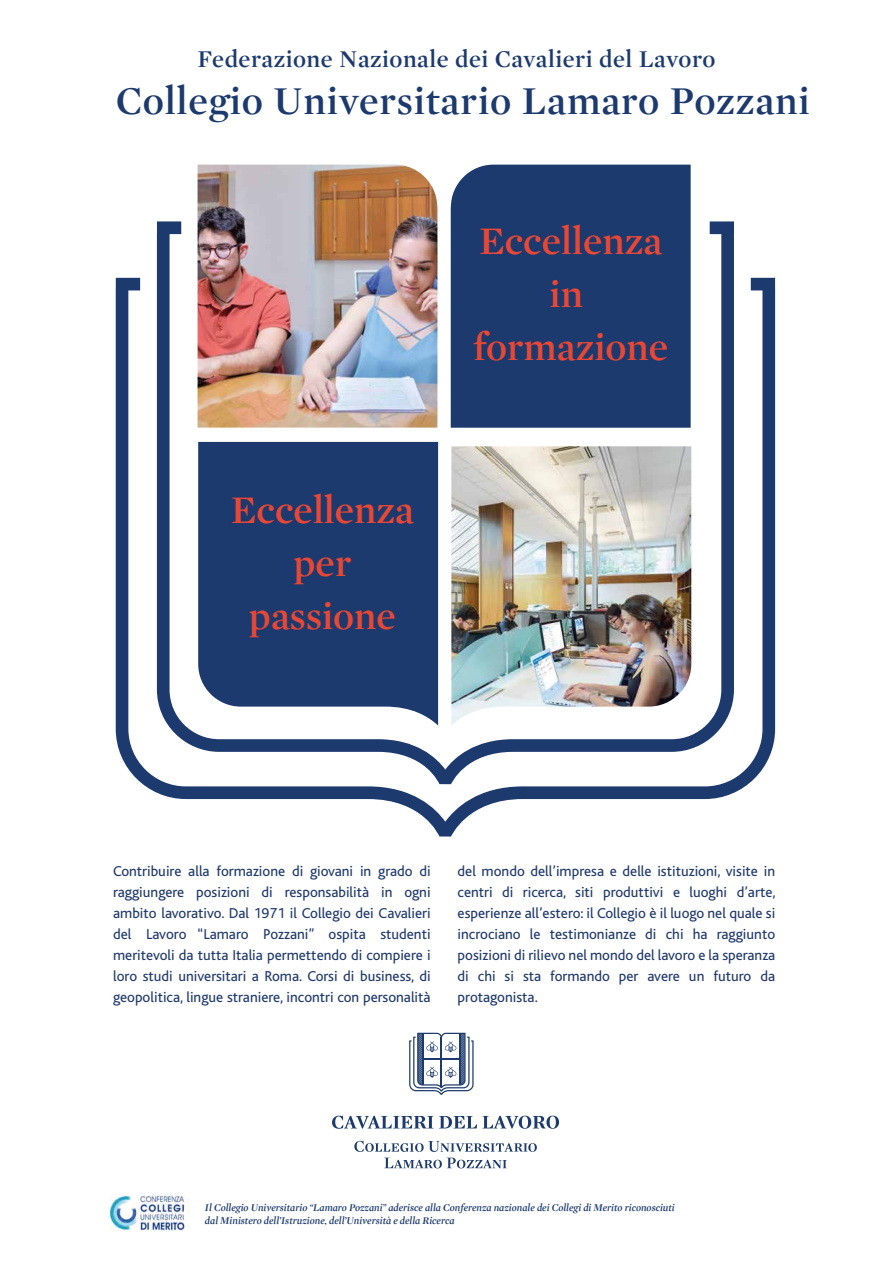
<style>
.page{position:relative;width:893px;height:1263px;background:#fff}
.page>*{position:absolute;margin:0;border:0;box-sizing:border-box;transform-origin:0 0}
.t1{font:600 40.2px "Mercury Display";letter-spacing:.02em;color:#1c3a6d}
.t2{font:600 39.75px/53.1px "Mercury Display";color:#e94735;text-align:center}
.t3{font:600 24.6px "Mercury Display";letter-spacing:.02em;color:#1c3a6d}
.t4{font:15px/21px "Bliss";color:#1f396b;text-align:justify}
.t5{font:italic 10.5px/12.6px "Mercury Display Semi";color:#1c3a6d}
</style>
<div class="page">
<svg style="left:116px;top:278px;width:659px;height:558px"></svg>
<div style="left:451px;top:165px;width:240px;height:263px;background:#1c3a6d"></div>
<img style="left:198px;top:165px;width:239px;height:263px">
<svg style="left:198px;top:442px;width:240px;height:283px;background:#2f4a79"></svg>
<img style="left:451px;top:446px;width:240px;height:279px">
<svg style="left:409px;top:1033px;width:65px;height:62px"></svg>
<svg style="left:332px;top:1115px;width:227px;height:14px"></svg>
<svg style="left:354px;top:1141px;width:183px;height:11px"></svg>
<svg style="left:384px;top:1158px;width:123px;height:10px"></svg>
<img style="left:108px;top:1194px;width:81px;height:36px">
<h3 class="t3" style="left:198px;top:44px;width:519px">Federazione Nazionale dei Cavalieri del Lavoro</h3>
<h1 class="t1" style="left:116px;top:77px;width:696px">Collegio Universitario Lamaro Pozzani</h1>
<h2 class="t2" style="left:231px;top:484px;width:185px">Eccellenza per passione</h2>
<h2 class="t2" style="left:473px;top:215px;width:197px">Eccellenza in formazione</h2>
<p class="t4" style="left:113px;top:861px;width:319px">Contribuire alla formazione di giovani in grado di raggiungere posizioni di responsabilità in ogni ambito lavorativo. Dal 1971 il Collegio dei Cavalieri del Lavoro “Lamaro Pozzani” ospita studenti meritevoli da tutta Italia permettendo di compiere i loro studi universitari a Roma. Corsi di business, di geopolitica, lingue straniere, incontri con personalità</p>
<p class="t4" style="left:458px;top:861px;width:320px">del mondo dell’impresa e delle istituzioni, visite in centri di ricerca, siti produttivi e luoghi d’arte, esperienze all’estero: il Collegio è il luogo nel quale si incrociano le testimonianze di chi ha raggiunto posizioni di rilievo nel mondo del lavoro e la speranza di chi si sta formando per avere un futuro da protagonista.</p>
<p class="t5" style="left:205px;top:1201px;width:471px">Il Collegio Universitario “Lamaro Pozzani” aderisce alla Conferenza nazionale dei Collegi di Merito riconosciuti dal Ministero dell’Istruzione, dell’Università e della Ricerca</p>
</div>
